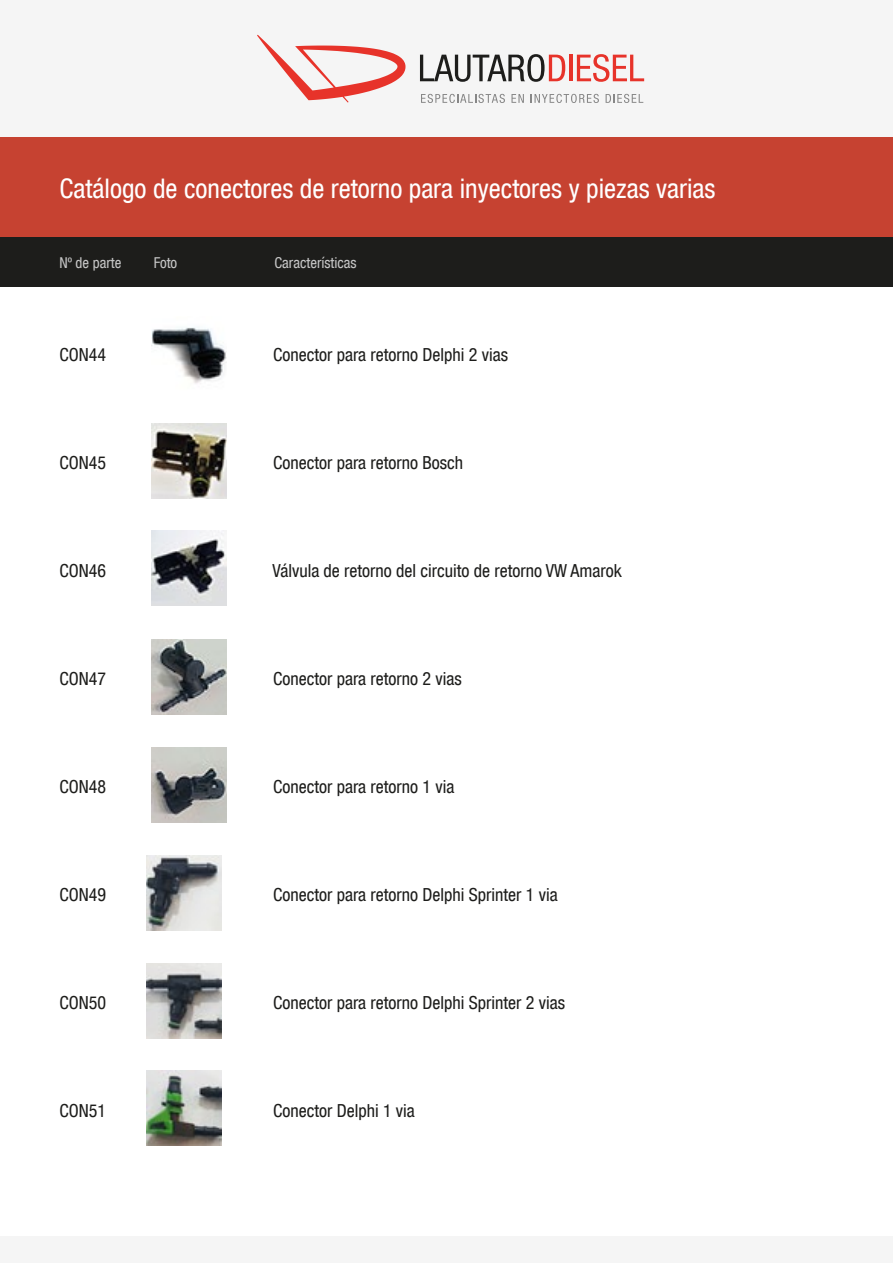
<style>
.page{position:relative;width:893px;height:1263px;background:#fff}
.page>*{position:absolute;margin:0;border:0;box-sizing:border-box;transform-origin:0 0}
.t1{font:condensed 27px "Helvetica Neue LT Std";color:#fff}
.t2{font:condensed 18px "Helvetica Neue LT Std";color:#1d1d1b}
.t3{font:condensed 15px "Helvetica Neue LT Std";color:#c6c6c6}
</style>
<div class="page">
<div style="left:0;top:1236px;width:893px;height:27px;background:#f5f5f5"></div>
<div style="left:0;top:236px;width:893px;height:50px;background:#1d1d1b"></div>
<div style="left:0;top:137px;width:893px;height:100px;background:#c64231"></div>
<div style="left:0;top:0;width:893px;height:136px;background:#f5f5f5"></div>
<svg style="left:257px;top:35px;width:149px;height:68px"></svg>
<svg style="left:420px;top:54px;width:145px;height:28px"></svg>
<hr style="left:569px;top:55px;width:3px;height:26px;background:#e7332a">
<svg style="left:577px;top:54px;width:67px;height:28px"></svg>
<svg style="left:421px;top:94px;width:84px;height:9px"></svg>
<svg style="left:511px;top:94px;width:13px;height:9px"></svg>
<svg style="left:531px;top:94px;width:68px;height:9px"></svg>
<svg style="left:606px;top:94px;width:37px;height:9px"></svg>
<img style="left:152px;top:327px;width:75px;height:57px">
<img style="left:152px;top:424px;width:75px;height:75px">
<img style="left:152px;top:530px;width:75px;height:75px">
<img style="left:152px;top:640px;width:75px;height:75px">
<img style="left:152px;top:748px;width:75px;height:75px">
<img style="left:147px;top:855px;width:75px;height:75px">
<img style="left:147px;top:963px;width:75px;height:75px">
<img style="left:147px;top:1071px;width:75px;height:75px">
<h1 class="t1" style="left:59px;top:173px;width:658px">Catálogo de conectores de retorno para inyectores y piezas varias</h1>
<p class="t3" style="left:59px;top:254px;width:64px">Nº de parte</p>
<p class="t3" style="left:154px;top:254px;width:25px">Foto</p>
<p class="t3" style="left:275px;top:254px;width:84px">Características</p>
<p class="t2" style="left:59px;top:344px;width:48px">CON44</p>
<p class="t2" style="left:273px;top:344px;width:237px">Conector para retorno Delphi 2 vias</p>
<p class="t2" style="left:59px;top:452px;width:48px">CON45</p>
<p class="t2" style="left:273px;top:452px;width:192px">Conector para retorno Bosch</p>
<p class="t2" style="left:59px;top:560px;width:48px">CON46</p>
<p class="t2" style="left:272px;top:560px;width:351px">Válvula de retorno del circuito de retorno VW Amarok</p>
<p class="t2" style="left:59px;top:668px;width:48px">CON47</p>
<p class="t2" style="left:273px;top:668px;width:190px">Conector para retorno 2 vias</p>
<p class="t2" style="left:59px;top:776px;width:48px">CON48</p>
<p class="t2" style="left:273px;top:776px;width:183px">Conector para retorno 1 via</p>
<p class="t2" style="left:59px;top:884px;width:48px">CON49</p>
<p class="t2" style="left:273px;top:884px;width:286px">Conector para retorno Delphi Sprinter 1 via</p>
<p class="t2" style="left:59px;top:992px;width:48px">CON50</p>
<p class="t2" style="left:273px;top:992px;width:294px">Conector para retorno Delphi Sprinter 2 vias</p>
<p class="t2" style="left:59px;top:1100px;width:48px">CON51</p>
<p class="t2" style="left:273px;top:1100px;width:143px">Conector Delphi 1 via</p>
</div>
